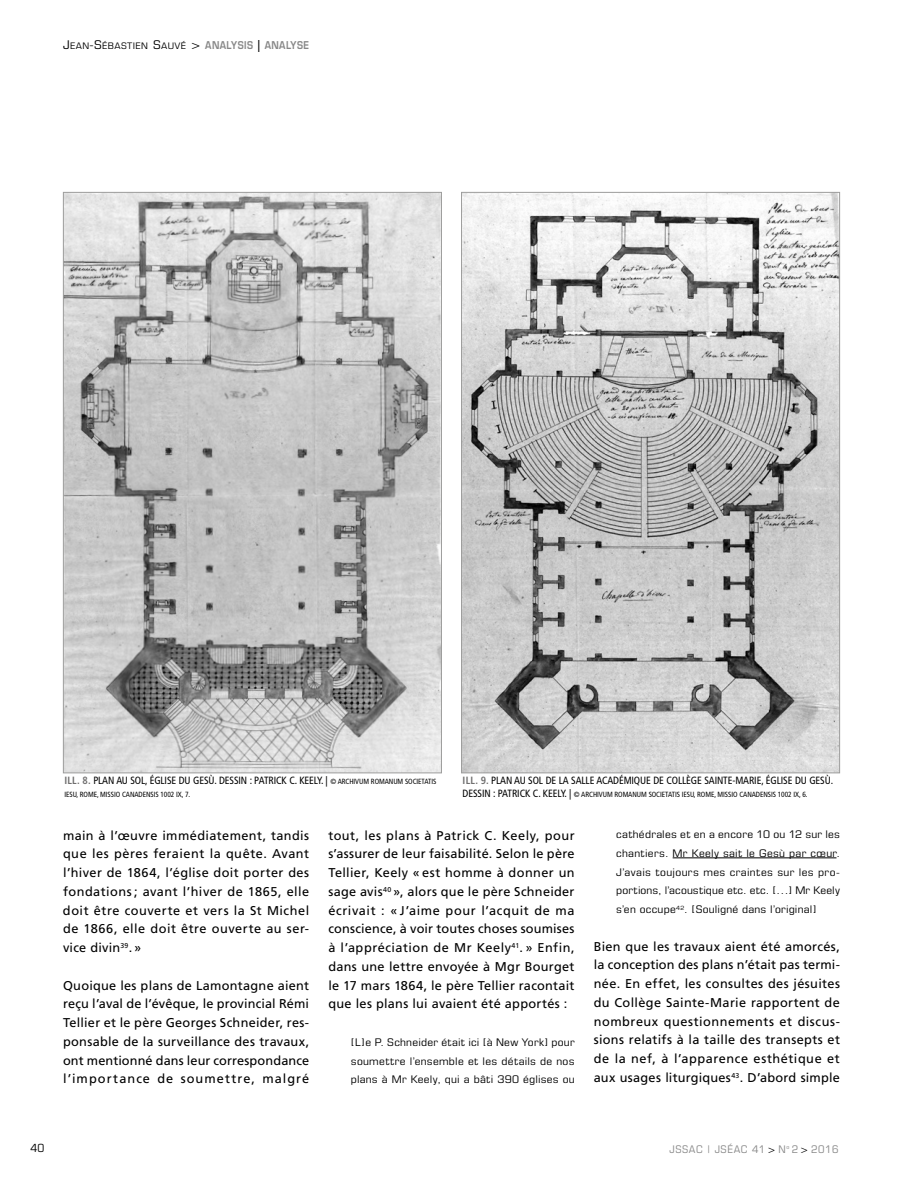
<style>
.page{position:relative;width:918px;height:1188px;background:#fff}
.page>*{position:absolute;margin:0;border:0;box-sizing:border-box;transform-origin:0 0}
.t1{font:12.75px/18.8px "Frutiger";letter-spacing:.025em;color:#000;text-align:justify}
.t2{font:condensed 11.25px "Eurostile";color:#000;scale:1.1 1}
.t3{font:condensed 10.5px/18.8px "Eurostile";letter-spacing:.02em;color:#000;text-align:justify;scale:1.2 1}
.t4{font:condensed 10.5px "Frutiger";letter-spacing:-.01em;color:#000}
.t5{font:condensed 10.5px "Eurostile";letter-spacing:.05em;color:#878787;scale:1.1 1}
.t6{font:condensed 9px "Eurostile";letter-spacing:.035em;color:#000;scale:1.2 1}
.t7{font:condensed 7.5px "Frutiger";letter-spacing:-.01em;color:#000}
.s1{font-size:12px}
.s2{font-weight:600;font-stretch:normal;font-size:10.5px;color:#878787}
.s3{font-weight:600;font-stretch:normal;font-size:12px}
.s4{font-weight:700;color:#706f6f}
.s5{font-size:7.5px}
.s6{font-size:10.5px}
.s7{color:#000}
</style>
<div class="page">
<hr style="left:673px;top:858px;width:163px;height:1px;background:#000">
<img style="left:65px;top:194px;width:375px;height:577px">
<img style="left:463px;top:194px;width:375px;height:577px">
<p class="t6" style="left:63px;top:40px;width:207px"><span class="s1">J</span>EAN<span class="s1">-S</span>ÉBASTIEN <span class="s1">S</span>AUVÉ <span class="s1">&gt;</span> <span class="s2">ANALYSIS</span> <span class="s3">|</span> <span class="s2">ANALYSE</span></p>
<p class="t4" style="left:64px;top:774px;width:373px"><span class="s4">ILL. 8.</span> PLAN AU SOL, ÉGLISE DU GESÙ. DESSIN : PATRICK C. KEELY. | <span class="s5">© ARCHIVUM ROMANUM SOCIETATIS</span></p>
<p class="t7" style="left:64px;top:790px;width:127px">IESU, ROME, MISSIO CANADENSIS 1002 IX, 7.</p>
<p class="t4" style="left:463px;top:774px;width:372px"><span class="s4">ILL. 9.</span> PLAN AU SOL DE LA SALLE ACADÉMIQUE DE COLLÈGE SAINTE-MARIE, ÉGLISE DU GESÙ.</p>
<p class="t7" style="left:463px;top:790px;width:346px"><span class="s6">DESSIN : PATRICK C. KEELY. |</span> © ARCHIVUM ROMANUM SOCIETATIS IESU, ROME, MISSIO CANADENSIS 1002 IX, 6.</p>
<p class="t1" style="left:63px;top:826px;width:248px">main à l’œuvre immédiatement, tandis que les pères feraient la quête. Avant l’hiver de 1864, l’église doit porter des fondations; avant l’hiver de 1865, elle doit être couverte et vers la St Michel de 1866, elle doit être ouverte au ser&shy;vice divin<sup>39</sup>. »</p>
<p class="t1" style="left:63px;top:976px;width:248px">Quoique les plans de Lamontagne aient reçu l’aval de l’évêque, le provincial Rémi Tellier et le père Georges Schneider, res&shy;ponsable de la surveillance des travaux, ont mentionné dans leur correspondance l’importance de soumettre, malgré</p>
<p class="t1" style="left:328px;top:826px;width:248px">tout, les plans à Patrick C. Keely, pour s’assurer de leur faisabilité. Selon le père Tellier, Keely « est homme à donner un sage avis<sup>40</sup> », alors que le père Schneider écrivait : « J’aime pour l’acquit de ma conscience, à voir toutes choses soumises à l’appréciation de Mr Keely<sup>41</sup>. » Enfin, dans une lettre envoyée à Mgr Bourget le 17 mars 1864, le père Tellier racontait que les plans lui avaient été apportés :</p>
<p class="t3" style="left:351px;top:1033px;width:188px">[L]e P. Schneider était ici [à New York] pour soumettre l’ensemble et les détails de nos plans à Mr Keely, qui a bâti 390 églises ou</p>
<p class="t3" style="left:616px;top:825px;width:188px">cathédrales et en a encore 10 ou 12 sur les chantiers. Mr Keely sait le Gesù par cœur.<br>J’avais toujours mes craintes sur les pro&shy;portions, l’acoustique etc. etc. […] Mr Keely s’en occupe<sup>42</sup>. [Souligné dans l’original]</p>
<p class="t1" style="left:594px;top:937px;width:248px">Bien que les travaux aient été amorcés, la conception des plans n’était pas termi&shy;née. En effet, les consultes des jésuites du Collège Sainte-Marie rapportent de nombreux questionnements et discus&shy;sions relatifs à la taille des transepts et de la nef, à l’apparence esthétique et aux usages liturgiques<sup>43</sup>. D’abord simple</p>
<p class="t2" style="left:31px;top:1142px;width:14px">40</p>
<p class="t5" style="left:669px;top:1142px;width:155px">JSSAC | JSÉAC 41 <span class="s7">&gt;</span> N<sup>o</sup> 2 <span class="s7">&gt;</span> 2016</p>
</div>
